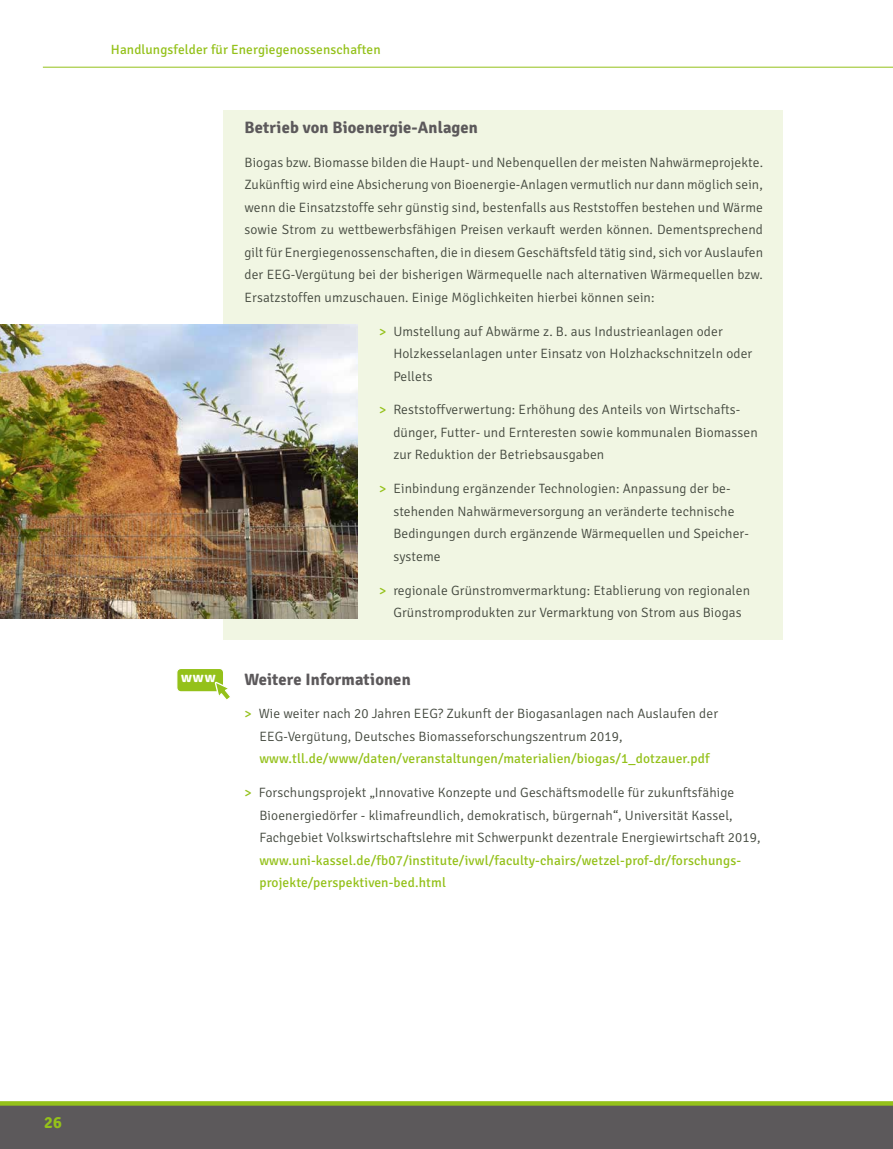
<style>
.page{position:relative;width:893px;height:1149px;background:#fff}
.page>*{position:absolute;margin:0;border:0;box-sizing:border-box;transform-origin:0 0}
.Ü4{font:700 16.5px "Signika";letter-spacing:.01em;color:#5c595b}
.t1{font:700 16.5px "Signika";color:#94c11a}
.Ü4-2{font:700 14.25px "Signika";color:#fff}
.Fließtext{font:300 13.5px/22.5px "Signika";letter-spacing:.01em;color:#43483e}
.t2{font:13.35px "Signika";letter-spacing:.01em;color:#94c11a}
.s1{font-weight:400;color:#94c11a}
</style>
<div class="page">
<svg style="left:0;top:1101px;width:893px;height:47px;background:#616355"></svg>
<hr style="left:43px;top:67px;width:850px;height:1px;background:#94c11a">
<div style="left:223px;top:110px;width:560px;height:529px;background:#f1f6e3"></div>
<img style="left:0;top:324px;width:358px;height:294px">
<div style="left:177px;top:668px;width:47px;height:23px;background:#94c11a;border-radius:4px"></div>
<div style="left:176px;top:667px;width:48px;height:25px;border:1px solid #fff;border-radius:4px"></div>
<svg style="left:214px;top:671px;width:16px;height:29px"></svg>
<p class="t2" style="left:111px;top:42px;width:271px">Handlungsfelder für Energiegenossenschaften</p>
<p class="Ü4-2" style="left:181px;top:668px;width:36px">www</p>
<p class="Ü4" style="left:244px;top:117px;width:235px">Betrieb von Bioenergie-Anlagen</p>
<p class="Fließtext" style="left:244px;top:151px;width:520px;text-align:justify">Biogas bzw. Biomasse bilden die Haupt- und Nebenquellen der meisten Nahwärmeprojekte.<br>Zukünftig wird eine Absicherung von Bioenergie-Anlagen vermutlich nur dann möglich sein, wenn die Einsatzstoffe sehr günstig sind, bestenfalls aus Reststoffen bestehen und Wärme sowie Strom zu wettbewerbsfähigen Preisen verkauft werden können. Dementsprechend gilt für Energiegenossenschaften, die in diesem Geschäftsfeld tätig sind, sich vor Auslaufen der EEG-Vergütung bei der bisherigen Wärmequelle nach alternativen Wärmequellen bzw.<br>Ersatzstoffen umzuschauen. Einige Möglichkeiten hierbei können sein:</p>
<p class="Fließtext" style="left:393px;top:320px;width:361px;text-indent:-14px"><span class="s1">&gt;</span> Umstellung auf Abwärme z. B. aus Industrieanlagen oder<br>Holzkesselanlagen unter Einsatz von Holzhackschnitzeln oder<br>Pellets</p>
<p class="Fließtext" style="left:393px;top:398px;width:366px;text-indent:-14px"><span class="s1">&gt;</span> Reststoffverwertung: Erhöhung des Anteils von Wirtschafts&shy;dünger, Futter- und Ernteresten sowie kommunalen Biomassen zur Reduktion der Betriebsausgaben</p>
<p class="Fließtext" style="left:393px;top:477px;width:357px;text-indent:-14px"><span class="s1">&gt;</span> Einbindung ergänzender Technologien: Anpassung der be&shy;stehenden Nahwärmeversorgung an veränderte technische Bedingungen durch ergänzende Wärmequellen und Speicher&shy;systeme</p>
<p class="Fließtext" style="left:379px;top:578px;width:372px;text-align:center"><span class="s1">&gt;</span> regionale Grünstromvermarktung: Etablierung von regionalen<br>Grünstromprodukten zur Vermarktung von Strom aus Biogas</p>
<p class="Ü4" style="left:244px;top:668px;width:168px">Weitere Informationen</p>
<p class="Fließtext" style="left:259px;top:702px;width:460px;text-indent:-15px"><span class="s1">&gt;</span> Wie weiter nach 20 Jahren EEG? Zukunft der Biogasanlagen nach Auslaufen der<br>EEG-Vergütung, Deutsches Biomasseforschungszentrum 2019, <span class="s1">www.tll.de/www/daten/veranstaltungen/materialien/biogas/1_dotzauer.pdf</span></p>
<p class="Fließtext" style="left:259px;top:781px;width:503px;text-indent:-15px"><span class="s1">&gt;</span> Forschungsprojekt „Innovative Konzepte und Geschäftsmodelle für zukunftsfähige Bioenergiedörfer - klimafreundlich, demokratisch, bürgernah“, Universität Kassel, Fachgebiet Volkswirtschaftslehre mit Schwerpunkt dezentrale Energiewirtschaft 2019, <span class="s1">www.uni-kassel.de/fb07/institute/ivwl/faculty-chairs/wetzel-prof-dr/forschungs&shy;projekte/perspektiven-bed.html</span></p>
<p class="t1" style="left:44px;top:1111px;width:19px">26</p>
</div>
